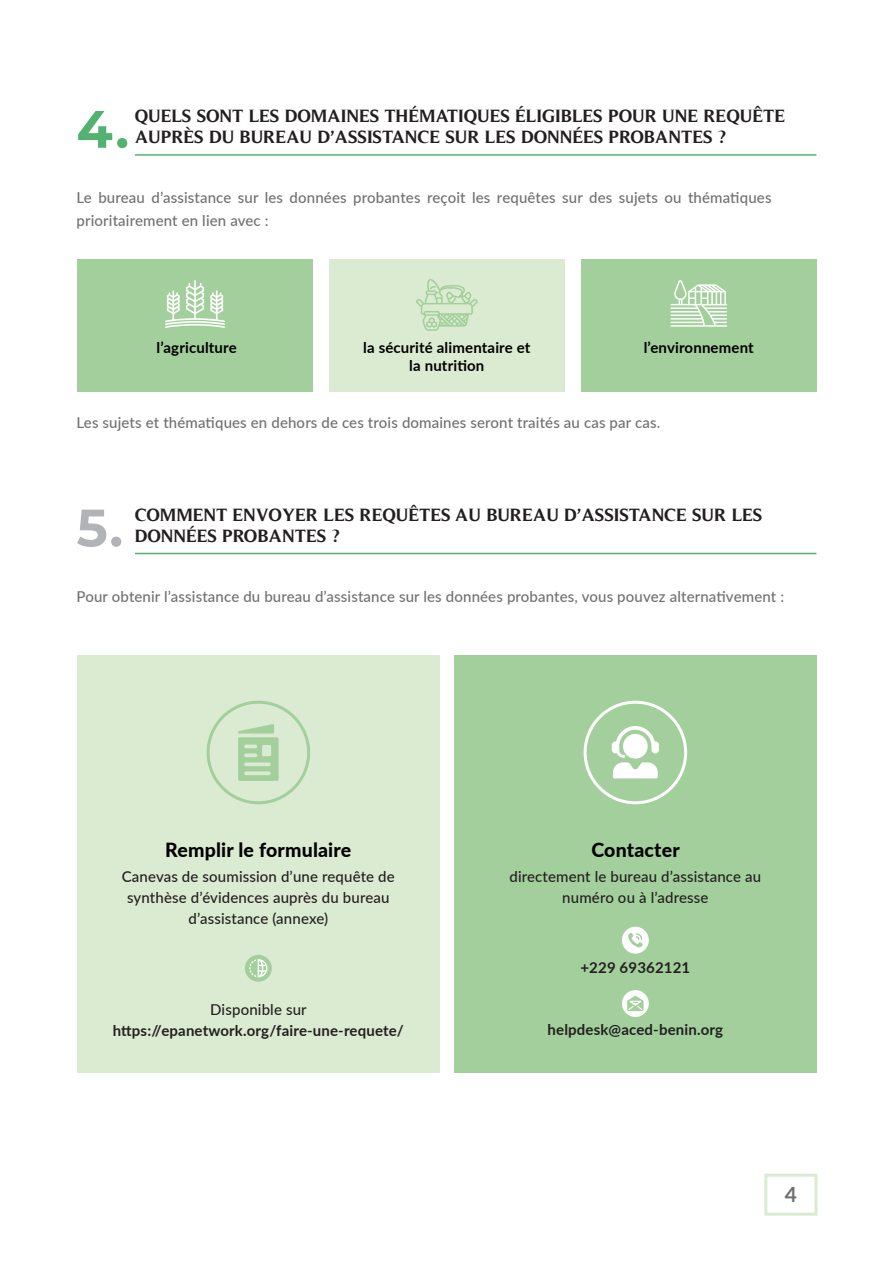
<style>
.page{position:relative;width:893px;height:1263px;background:#fff}
.page>*{position:absolute;margin:0;border:0;box-sizing:border-box;transform-origin:0 0}
.t1{font:700 52.5px "Montserrat";color:#52b370}
.t2{font:700 52.5px "Montserrat";color:#b2b3b7}
.t3{font:700 21px "Lato";color:#707070}
.t4{font:800 19.5px "Lato";letter-spacing:.01em;color:#000}
.t5{font:700 18px/21px "Timeless";color:#231f20}
.t6{font:500 15px/22.5px "Lato";letter-spacing:.01em;color:#707070}
.t7{font:500 15px/21px "Lato";letter-spacing:.01em;color:#231f20;text-align:center}
.t8{font:700 15px "Lato";letter-spacing:.01em;color:#231f20}
.t9{font:700 15px/18px "Lato";letter-spacing:.01em;color:#000;text-align:center}
</style>
<div class="page">
<div style="left:764px;top:1174px;width:53px;height:42px;background:#fff;border:3px solid #dbebd1"></div>
<hr style="left:135px;top:154px;width:681px;height:2px;background:#52b370">
<hr style="left:135px;top:553px;width:681px;height:1px;background:#52b370">
<div style="left:77px;top:655px;width:362px;height:418px;background:#dbebd1"></div>
<div style="left:454px;top:655px;width:362px;height:418px;background:#a3cf9c"></div>
<div style="left:77px;top:259px;width:236px;height:133px;background:#a3cf9c"></div>
<div style="left:329px;top:259px;width:236px;height:133px;background:#dbebd1"></div>
<div style="left:581px;top:259px;width:235px;height:133px;background:#a3cf9c"></div>
<svg style="left:671px;top:280px;width:56px;height:47px"></svg>
<svg style="left:416px;top:279px;width:62px;height:52px"></svg>
<svg style="left:165px;top:280px;width:60px;height:48px"></svg>
<div style="left:584px;top:701px;width:103px;height:103px;border:3px solid #fff;border-radius:50%"></div>
<svg style="left:612px;top:726px;width:47px;height:52px"></svg>
<div style="left:622px;top:927px;width:27px;height:27px;background:#fff;border-radius:50%"></div>
<svg style="left:628px;top:933px;width:15px;height:14px"></svg>
<div style="left:622px;top:990px;width:27px;height:27px;background:#fff;border-radius:50%"></div>
<svg style="left:627px;top:996px;width:16px;height:15px"></svg>
<div style="left:207px;top:701px;width:103px;height:103px;border:3px solid #a3cf9c;border-radius:50%"></div>
<svg style="left:238px;top:724px;width:41px;height:57px"></svg>
<div style="left:245px;top:955px;width:27px;height:27px;background:#a3cf9c;border-radius:50%"></div>
<svg style="left:249px;top:959px;width:18px;height:18px"></svg>
<p class="t1" style="left:77px;top:91px;width:54px">4.</p>
<p class="t5" style="left:135px;top:106px;width:652px">QUELS SONT LES DOMAINES THÉMATIQUES ÉLIGIBLES POUR UNE REQUÊTE<br>AUPRÈS DU BUREAU D’ASSISTANCE SUR LES DONNÉES PROBANTES ?</p>
<p class="t6" style="left:77px;top:186px;width:696px">Le bureau d’assistance sur les données probantes reçoit les requêtes sur des sujets ou thématiques prioritairement en lien avec :</p>
<p class="t9" style="left:157px;top:338px;width:82px">l’agriculture</p>
<p class="t9" style="left:644px;top:338px;width:112px">l’environnement</p>
<p class="t9" style="left:363px;top:338px;width:169px">la sécurité alimentaire et la nutrition</p>
<p class="t6" style="left:77px;top:411px;width:585px">Les sujets et thématiques en dehors de ces trois domaines seront traités au cas par cas.</p>
<p class="t2" style="left:77px;top:490px;width:48px">5.</p>
<p class="t5" style="left:135px;top:504px;width:629px">COMMENT ENVOYER LES REQUÊTES AU BUREAU D’ASSISTANCE SUR LES<br>DONNÉES PROBANTES ?</p>
<p class="t6" style="left:77px;top:585px;width:709px">Pour obtenir l’assistance du bureau d’assistance sur les données probantes, vous pouvez alternativement :</p>
<p class="t4" style="left:165px;top:835px;width:188px">Remplir le formulaire</p>
<p class="t7" style="left:122px;top:865px;width:274px">Canevas de soumission d’une requête de synthèse d’évidences auprès du bureau d’assistance (annexe)</p>
<p class="t7" style="left:210px;top:998px;width:98px">Disponible sur</p>
<p class="t8" style="left:113px;top:1019px;width:293px">https://epanetwork.org/faire-une-requete/</p>
<p class="t4" style="left:591px;top:835px;width:90px">Contacter</p>
<p class="t7" style="left:509px;top:865px;width:253px">directement le bureau d’assistance au numéro ou à l’adresse</p>
<p class="t8" style="left:580px;top:957px;width:111px">+229 69362121</p>
<p class="t8" style="left:548px;top:1019px;width:177px">helpdesk@aced-benin.org</p>
<h2 class="t3" style="left:785px;top:1179px;width:14px">4</h2>
</div>
